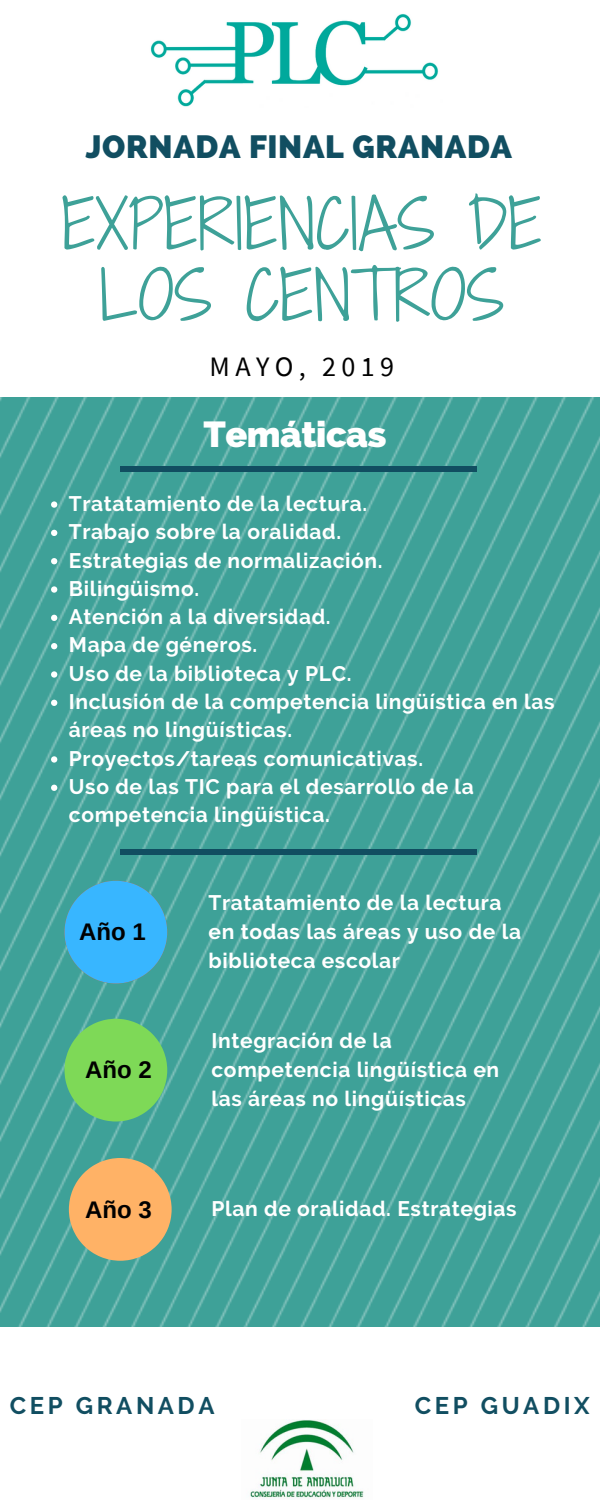
<style>
.page{position:relative;width:600px;height:1500px;background:#fff}
.page>*{position:absolute;margin:0;border:0;box-sizing:border-box;transform-origin:0 0}
.t1{font:65px/71.3px "Shadows Into Light Two";color:#3ea198;text-align:center}
.t2{font:800 36px "Raleway";letter-spacing:-.015em;color:#fff}
.t3{font:800 32px "Raleway";letter-spacing:.02em;color:#114e61}
.t4{font:28.1px "Source Sans Pro";letter-spacing:.19em;color:#000}
.t5{font:700 24px "Raleway";letter-spacing:.15em;color:#114e61}
.t6{font:700 24px "Arimo";color:#000}
.t7{font:700 21px/28.3px "Raleway";letter-spacing:.03em;color:#fff}
</style>
<div class="page">
<img style="left:0;top:397px;width:600px;height:930px">
<svg style="left:64px;top:881px;width:103px;height:103px;background:#3bb1e8"></svg>
<svg style="left:51px;top:501px;width:6px;height:7px"></svg>
<svg style="left:51px;top:530px;width:6px;height:6px"></svg>
<svg style="left:51px;top:558px;width:6px;height:6px"></svg>
<svg style="left:51px;top:586px;width:6px;height:7px"></svg>
<svg style="left:51px;top:615px;width:6px;height:6px"></svg>
<svg style="left:51px;top:643px;width:6px;height:6px"></svg>
<svg style="left:51px;top:671px;width:6px;height:7px"></svg>
<svg style="left:51px;top:700px;width:6px;height:6px"></svg>
<svg style="left:51px;top:756px;width:6px;height:7px"></svg>
<svg style="left:51px;top:785px;width:6px;height:6px"></svg>
<svg style="left:64px;top:1019px;width:103px;height:103px;background:#71cd65"></svg>
<svg style="left:69px;top:1158px;width:103px;height:103px;background:#d5ae71"></svg>
<div style="left:120px;top:466px;width:357px;height:5px;background:#114e61"></div>
<div style="left:120px;top:850px;width:357px;height:5px;background:#114e61"></div>
<img style="left:150px;top:14px;width:289px;height:93px">
<img style="left:250px;top:1420px;width:114px;height:79px">
<h3 class="t3" style="left:85px;top:128px;width:428px">JORNADA FINAL GRANADA</h3>
<h1 class="t1" style="left:61px;top:188px;width:482px">EXPERIENCIAS DE<br>LOS CENTROS</h1>
<h3 class="t4" style="left:210px;top:348px;width:186px">MAYO, 2019</h3>
<h2 class="t2" style="left:204px;top:413px;width:184px">Temáticas</h2>
<p class="t7" style="left:69px;top:489px;width:487px">Tratatamiento de la lectura.<br>Trabajo sobre la oralidad.<br>Estrategias de normalización.<br>Bilingüismo.<br>Atención a la diversidad.<br>Mapa de géneros.<br>Uso de la biblioteca y PLC.<br>Inclusión de la competencia lingüística en las áreas no lingüísticas.<br>Proyectos/tareas comunicativas.<br>Uso de las TIC para el desarrollo de la competencia lingüística.</p>
<p class="t6" style="left:79px;top:919px;width:68px">Año 1</p>
<p class="t6" style="left:85px;top:1057px;width:68px">Año 2</p>
<p class="t6" style="left:85px;top:1196px;width:68px">Año 3</p>
<p class="t7" style="left:208px;top:888px;width:314px;line-height:29.2px">Tratatamiento de la lectura en todas las áreas y uso de la biblioteca escolar</p>
<p class="t7" style="left:212px;top:1026px;width:289px;line-height:29.2px">Integración de la competencia lingüística en las áreas no lingüísticas</p>
<p class="t7" style="left:212px;top:1195px;width:307px">Plan de oralidad. Estrategias</p>
<p class="t5" style="left:10px;top:1391px;width:206px">CEP GRANADA</p>
<p class="t5" style="left:415px;top:1391px;width:177px">CEP GUADIX</p>
</div>
